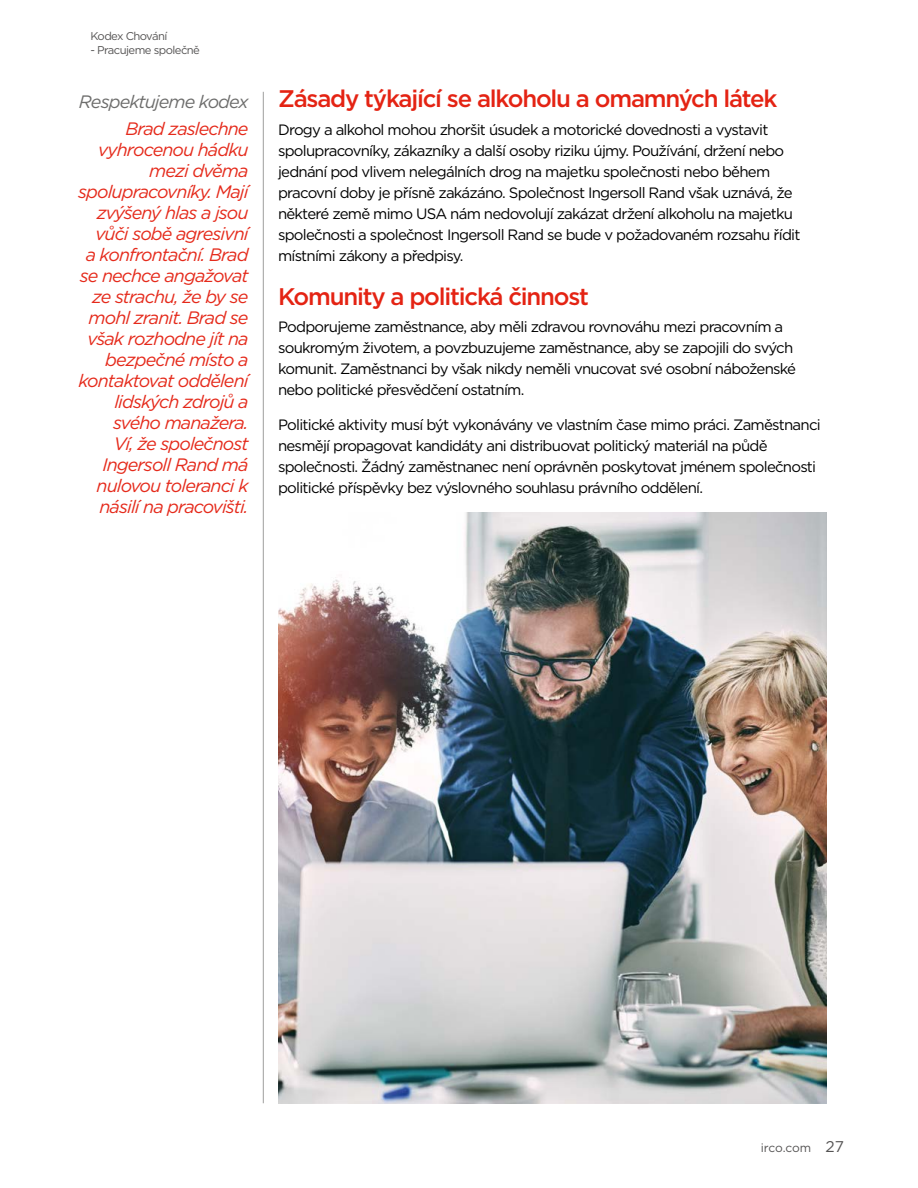
<style>
.page{position:relative;width:918px;height:1188px;background:#fff}
.page>*{position:absolute;margin:0;border:0;box-sizing:border-box;transform-origin:0 0}
.t1{font:500 24px "Gotham";letter-spacing:-.05em;color:#e42313}
.t2{font:italic 18px/21px "Gotham";letter-spacing:-.05em;color:#e52a1b;text-align:right}
.t3{font:italic 18px "Gotham";letter-spacing:-.05em;color:#6d6d6c}
.t4{font:15px/21px "Gotham";letter-spacing:-.05em;color:#000}
.t5{font:12px "Gotham";letter-spacing:-.015em;color:#555454}
.t6{font:11.25px "Gotham";letter-spacing:-.05em;color:#555454}
.s1{font-size:15.45px}
</style>
<div class="page">
<hr style="left:263px;top:92px;width:1px;height:1011px;background:#9e9e9d">
<img style="left:278px;top:513px;width:549px;height:590px">
<p class="t6" style="left:90px;top:29px;width:79px">Kodex Chování</p>
<p class="t6" style="left:90px;top:43px;width:111px">- Pracujeme společně</p>
<p class="t3" style="left:79px;top:90px;width:171px">Respektujeme kodex</p>
<p class="t2" style="left:78px;top:118px;width:172px">Brad zaslechne vyhrocenou hádku mezi dvěma spolupracovníky. Mají zvýšený hlas a jsou vůči sobě agresivní<br>a konfrontační. Brad se nechce angažovat ze strachu, že by se mohl zranit. Brad se však rozhodne jít na bezpečné místo a kontaktovat oddělení lidských zdrojů a svého manažera.<br>Ví, že společnost<br>Ingersoll Rand má nulovou toleranci k násilí na pracovišti.</p>
<h1 class="t1" style="left:278px;top:83px;width:501px">Zásady týkající se alkoholu a omamných látek</h1>
<p class="t4" style="left:278px;top:119px;width:524px">Drogy a alkohol mohou zhoršit úsudek a motorické dovednosti a vystavit spolupracovníky, zákazníky a další osoby riziku újmy. Používání, držení nebo jednání pod vlivem nelegálních drog na majetku společnosti nebo během pracovní doby je přísně zakázáno. Společnost Ingersoll Rand však uznává, že některé země mimo USA nám nedovolují zakázat držení alkoholu na majetku společnosti a společnost Ingersoll Rand se bude v požadovaném rozsahu řídit místními zákony a předpisy.</p>
<h1 class="t1" style="left:278px;top:280px;width:312px">Komunity a politická činnost</h1>
<p class="t4" style="left:278px;top:316px;width:520px">Podporujeme zaměstnance, aby měli zdravou rovnováhu mezi pracovním a soukromým životem, a povzbuzujeme zaměstnance, aby se zapojili do svých komunit. Zaměstnanci by však nikdy neměli vnucovat své osobní náboženské nebo politické přesvědčení ostatním.</p>
<p class="t4" style="left:278px;top:414px;width:544px">Politické aktivity musí být vykonávány ve vlastním čase mimo práci. Zaměstnanci nesmějí propagovat kandidáty ani distribuovat politický materiál na půdě společnosti. Žádný zaměstnanec není oprávněn poskytovat jménem společnosti politické příspěvky bez výslovného souhlasu právního oddělení.</p>
<p class="t5" style="left:761px;top:1140px;width:85px">irco.com <span class="s1">27</span></p>
</div>
